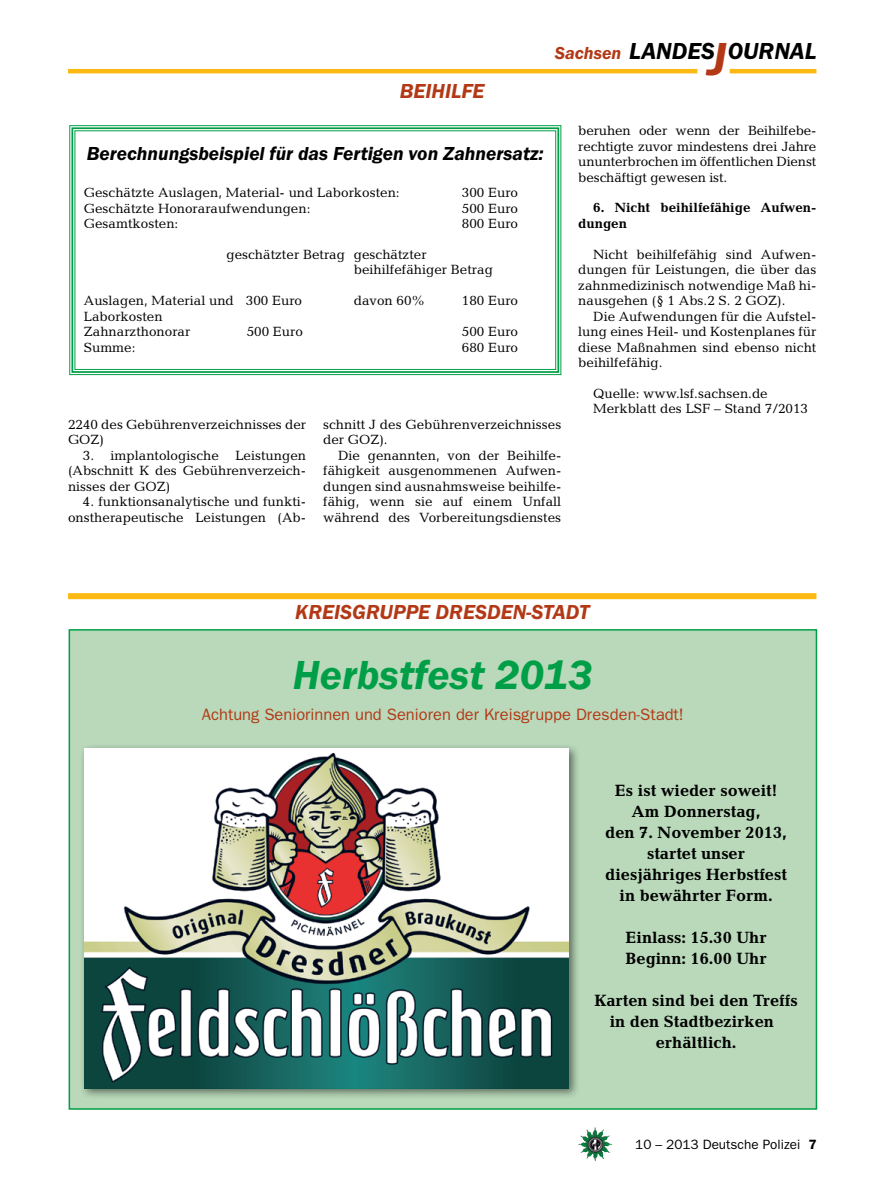
<style>
.page{position:relative;width:893px;height:1191px;background:#fff}
.page>*{position:absolute;margin:0;border:0;box-sizing:border-box;transform-origin:0 0}
.t1{font:italic 600 42px "Franklin Gothic Itc T";color:#009f47}
.t2{font:italic 600 24px "Franklin Gothic Itc T";color:#000}
.t3{font:italic 600 21px "Franklin Gothic Itc T";color:#b33916}
.t4{font:italic 600 19.5px "Franklin Gothic Itc T";color:#000}
.t5{font:italic 600 18px "Franklin Gothic Itc T";color:#b33916}
.t6{font:700 16.5px/21px "Candida";color:#000;text-align:center}
.t7{font:16.5px "Franklin Gothic";color:#b33916}
.t8{font:13.5px/15.5px "Candida";color:#000}
.t9{font:700 13.5px/15.5px "Candida";color:#000}
.t10{font:13.5px "Franklin Gothic";color:#000}
.s1{font-size:48px;color:#b33916}
.s2{font-weight:600}
</style>
<div class="page">
<img style="left:578px;top:1127px;width:17px;height:25px">
<hr style="left:730px;top:69px;width:86px;height:4px;background:#fdb913">
<hr style="left:68px;top:69px;width:629px;height:4px;background:#fdb913">
<div style="left:69px;top:629px;width:748px;height:480px;background:#b9d9ba;border:2px solid #009f47"></div>
<div style="left:79px;top:743px;width:501px;height:357px;background:#000;opacity:.5"></div>
<img style="left:85px;top:753px;width:484px;height:335px">
<svg style="left:69px;top:125px;width:493px;height:250px"></svg>
<div style="left:71px;top:127px;width:488px;height:246px;border:2px solid #009f47"></div>
<div style="left:74px;top:130px;width:482px;height:240px;border:1px solid #009f47"></div>
<div style="left:68px;top:593px;width:748px;height:6px;background:#fdb913"></div>
<h3 class="t3" style="left:400px;top:79px;width:64px">beihilfe</h3>
<h3 class="t5" style="left:555px;top:42px;width:68px">Sachsen</h3>
<h2 class="t2" style="left:629px;top:37px;width:189px">LANDES<span class="s1">J</span>OURNAL</h2>
<h3 class="t4" style="left:87px;top:142px;width:458px">Berechnungsbeispiel für das Fertigen von Zahnersatz:</h3>
<p class="t8" style="left:84px;top:185px;width:317px">Geschätzte Auslagen, Material- und Laborkosten:</p>
<p class="t8" style="left:462px;top:185px;width:58px">300 Euro</p>
<p class="t8" style="left:84px;top:200px;width:228px">Geschätzte Honoraraufwendungen:</p>
<p class="t8" style="left:462px;top:200px;width:58px">500 Euro</p>
<p class="t8" style="left:84px;top:216px;width:96px">Gesamtkosten:</p>
<p class="t8" style="left:462px;top:216px;width:58px">800 Euro</p>
<p class="t8" style="left:354px;top:247px;width:141px;text-indent:-127px">geschätzter Betrag geschätzter beihilfefähiger Betrag</p>
<p class="t8" style="left:84px;top:293px;width:220px">Auslagen, Material und 300 Euro</p>
<p class="t8" style="left:354px;top:293px;width:73px">davon 60%</p>
<p class="t8" style="left:462px;top:293px;width:58px">180 Euro</p>
<p class="t8" style="left:84px;top:308px;width:108px">Laborkosten<br>Zahnarzthonorar</p>
<p class="t8" style="left:247px;top:324px;width:58px">500 Euro</p>
<p class="t8" style="left:462px;top:324px;width:58px">500 Euro</p>
<p class="t8" style="left:84px;top:339px;width:53px">Summe:</p>
<p class="t8" style="left:462px;top:339px;width:58px">680 Euro</p>
<p class="t8" style="left:578px;top:123px;width:240px;text-align:justify">beruhen oder wenn der Beihilfebe&shy;rechtigte zuvor mindestens drei Jahre ununterbrochen im öffentlichen Dienst beschäftigt gewesen ist.</p>
<p class="t9" style="left:578px;top:200px;width:240px;text-indent:15px">6. Nicht beihilfefähige Aufwen&shy;dungen</p>
<p class="t8" style="left:578px;top:246px;width:240px;text-align:justify;text-indent:15px">Nicht beihilfefähig sind Aufwen&shy;dungen für Leistungen, die über das zahnmedizinisch notwendige Maß hi&shy;nausgehen (§ 1 Abs.2 S. 2 GOZ).</p>
<p class="t8" style="left:578px;top:308px;width:240px;text-align:justify;text-indent:15px">Die Aufwendungen für die Aufstel&shy;lung eines Heil- und Kostenplanes für diese Maßnahmen sind ebenso nicht beihilfefähig.</p>
<p class="t8" style="left:593px;top:385px;width:216px">Quelle: www.lsf.sachsen.de<br>Merkblatt des LSF – Stand 7/2013</p>
<p class="t8" style="left:68px;top:416px;width:240px">2240 des Gebührenverzeichnisses der<br>GOZ)</p>
<p class="t8" style="left:68px;top:447px;width:240px;text-align:justify;text-indent:15px">3. implantologische Leistungen (Abschnitt K des Gebührenverzeich&shy;nisses der GOZ)</p>
<p class="t8" style="left:68px;top:494px;width:240px;text-align:right">4. funktionsanalytische und funkti&shy;onstherapeutische Leistungen (Ab-</p>
<p class="t8" style="left:323px;top:416px;width:240px">schnitt J des Gebührenverzeichnisses der GOZ).</p>
<p class="t8" style="left:323px;top:447px;width:240px;text-align:justify;text-indent:15px">Die genannten, von der Beihilfe&shy;fähigkeit ausgenommenen Aufwen&shy;dungen sind ausnahmsweise beihilfe&shy;fähig, wenn sie auf einem Unfall während des Vorbereitungsdienstes</p>
<h3 class="t3" style="left:295px;top:600px;width:85px">kreisgruppe</h3>
<h3 class="t3" style="left:435px;top:600px;width:14px">dresden</h3>
<h3 class="t3" style="left:526px;top:600px;width:18px">-stadt</h3>
<h1 class="t1" style="left:293px;top:650px;width:301px">Herbstfest 2013</h1>
<p class="t7" style="left:202px;top:705px;width:483px">Achtung Seniorinnen und Senioren der Kreisgruppe Dresden-Stadt!</p>
<p class="t6" style="left:605px;top:779px;width:183px">Es ist wieder soweit!<br>Am Donnerstag,<br>den 7. November 2013, startet unser diesjähriges Herbstfest in bewährter Form.</p>
<p class="t6" style="left:625px;top:926px;width:143px;text-align:left">Einlass: 15.30 Uhr<br>Beginn: 16.00 Uhr</p>
<p class="t6" style="left:594px;top:989px;width:205px">Karten sind bei den Treffs in den Stadtbezirken erhältlich.</p>
<p class="t10" style="left:635px;top:1136px;width:183px">10 – 2013 Deutsche Polizei <span class="s2">7</span></p>
</div>
